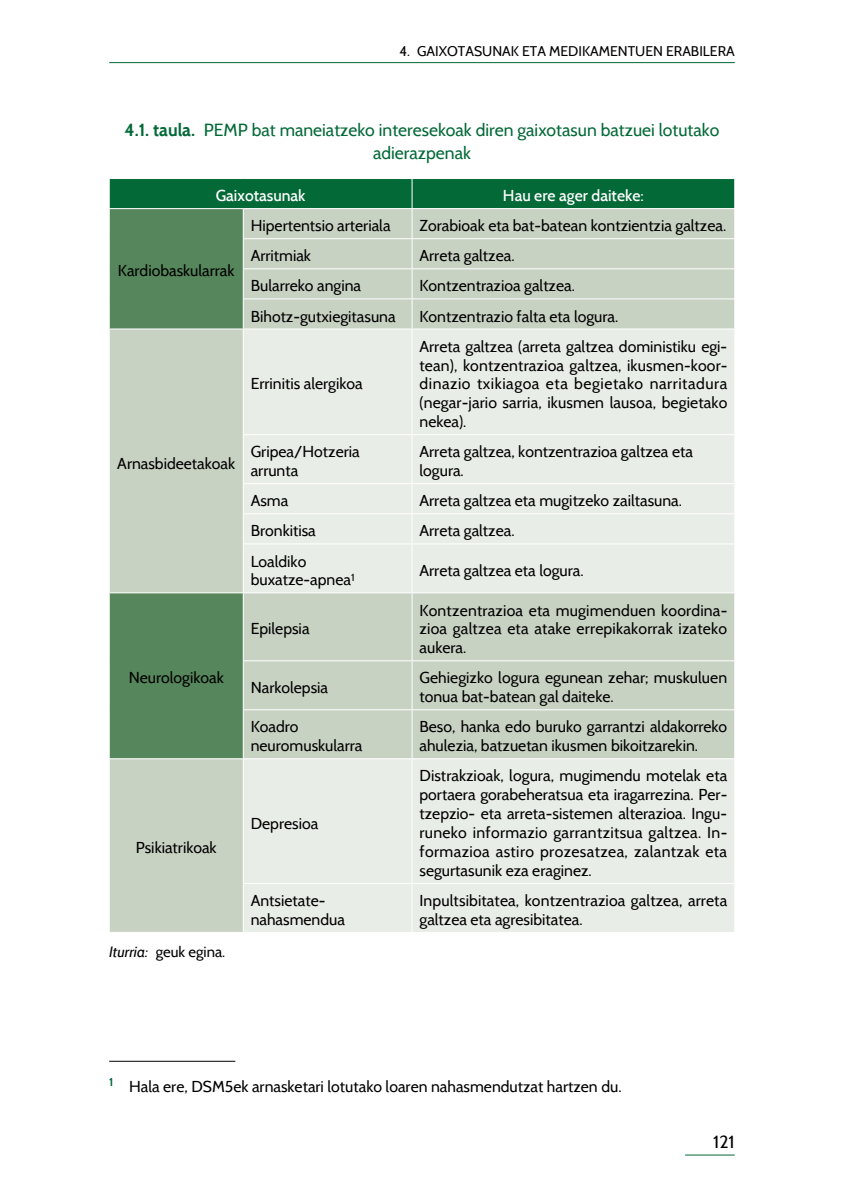
<style>
.page{position:relative;width:844px;height:1191px;background:#fff}
.page>*{position:absolute;margin:0;border:0;box-sizing:border-box;transform-origin:0 0}
.t1{font:17.5px/23.1px "Cabin";color:#036937;text-align:center}
.t2{font:17.5px "Cabin";color:#000}
.t3{font:15.75px/18.9px "Cabin";color:#000}
.t4{font:500 15.75px "Cabin";color:#fff}
.t5{font:14.88px "Cabin";color:#000}
.t6{font:14px "Cabin";color:#000}
.s1{font-weight:700}
.s2{font-style:italic}
</style>
<div class="page">
<hr style="left:685px;top:1154px;width:49px;height:1px;background:#036937">
<hr style="left:109px;top:62px;width:625px;height:1px;background:#036937">
<svg style="left:110px;top:329px;width:133px;height:603px;background:#a8bda6"></svg>
<svg style="left:244px;top:329px;width:490px;height:603px;background:#e0e5dd"></svg>
<hr style="left:411px;top:329px;width:1px;height:105px;background:#fff">
<hr style="left:243px;top:434px;width:169px;height:1px;background:#fff">
<hr style="left:412px;top:434px;width:323px;height:1px;background:#fff">
<hr style="left:411px;top:435px;width:1px;height:48px;background:#fff">
<hr style="left:243px;top:483px;width:169px;height:1px;background:#fff">
<hr style="left:412px;top:483px;width:323px;height:1px;background:#fff">
<hr style="left:243px;top:513px;width:169px;height:1px;background:#fff">
<hr style="left:412px;top:513px;width:323px;height:1px;background:#fff">
<svg style="left:411px;top:484px;width:1px;height:59px"></svg>
<hr style="left:243px;top:543px;width:169px;height:1px;background:#fff">
<hr style="left:412px;top:543px;width:323px;height:1px;background:#fff">
<hr style="left:411px;top:544px;width:1px;height:48px;background:#fff">
<hr style="left:243px;top:592px;width:169px;height:1px;background:#fff">
<hr style="left:412px;top:592px;width:323px;height:1px;background:#fff">
<hr style="left:411px;top:593px;width:1px;height:67px;background:#fff">
<hr style="left:243px;top:660px;width:169px;height:1px;background:#fff">
<hr style="left:412px;top:660px;width:323px;height:1px;background:#fff">
<hr style="left:411px;top:661px;width:1px;height:48px;background:#fff">
<hr style="left:243px;top:709px;width:169px;height:1px;background:#fff">
<hr style="left:412px;top:709px;width:323px;height:1px;background:#fff">
<hr style="left:411px;top:710px;width:1px;height:48px;background:#fff">
<hr style="left:243px;top:758px;width:169px;height:1px;background:#fff">
<hr style="left:412px;top:758px;width:323px;height:1px;background:#fff">
<hr style="left:411px;top:759px;width:1px;height:124px;background:#fff">
<hr style="left:243px;top:883px;width:169px;height:1px;background:#fff">
<hr style="left:412px;top:883px;width:323px;height:1px;background:#fff">
<hr style="left:411px;top:884px;width:1px;height:48px;background:#fff">
<svg style="left:109px;top:178px;width:626px;height:150px;background:#90b298"></svg>
<hr style="left:109px;top:592px;width:134px;height:1px;background:#fff">
<hr style="left:109px;top:758px;width:134px;height:1px;background:#fff">
<hr style="left:109px;top:1060px;width:126px;height:1px;background:#000">
<p class="t6" style="left:399px;top:42px;width:37px">4. Gaixotasunak</p>
<p class="t6" style="left:522px;top:42px;width:9px">eta</p>
<p class="t6" style="left:549px;top:42px;width:10px">medikamentuen</p>
<p class="t6" style="left:666px;top:42px;width:9px">erabilera</p>
<p class="t1" style="left:124px;top:118px;width:596px"><span class="s1">4.1. taula.</span> PEMP bat maneiatzeko interesekoak diren gaixotasun batzuei lotutako adierazpenak</p>
<p class="t4" style="left:216px;top:186px;width:91px">Gaixotasunak</p>
<p class="t4" style="left:503px;top:186px;width:142px">Hau ere ager daiteke:</p>
<p class="t3" style="left:118px;top:261px;width:118px">Kardiobaskularrak</p>
<p class="t3" style="left:117px;top:453px;width:119px">Arnasbideetakoak</p>
<p class="t3" style="left:129px;top:668px;width:97px">Neurologikoak</p>
<p class="t3" style="left:136px;top:838px;width:82px">Psikiatrikoak</p>
<p class="t5" style="left:109px;top:942px;width:117px"><span class="s2">Iturria:</span> geuk egina.</p>
<p class="t3" style="left:251px;top:216px;width:141px">Hipertentsio arteriala</p>
<p class="t3" style="left:419px;top:216px;width:308px">Zorabioak eta bat-batean kontzientzia galtzea.</p>
<p class="t3" style="left:251px;top:246px;width:62px">Arritmiak</p>
<p class="t3" style="left:419px;top:246px;width:96px">Arreta galtzea.</p>
<p class="t3" style="left:251px;top:276px;width:112px">Bularreko angina</p>
<p class="t3" style="left:419px;top:276px;width:157px">Kontzentrazioa galtzea.</p>
<p class="t3" style="left:251px;top:306px;width:146px">Bihotz-gutxiegitasuna</p>
<p class="t3" style="left:419px;top:306px;width:200px">Kontzentrazio falta eta logura.</p>
<p class="t3" style="left:251px;top:374px;width:113px">Errinitis alergikoa</p>
<p class="t3" style="left:419px;top:336px;width:309px;text-align:justify">Arreta galtzea (arreta galtzea doministiku egi&shy;tean), kontzentrazioa galtzea, ikusmen-koor&shy;dinazio txikiagoa eta begietako narritadura (negar-jario sarria, ikusmen lausoa, begietako nekea).</p>
<p class="t3" style="left:251px;top:442px;width:110px">Gripea/Hotzeria arrunta</p>
<p class="t3" style="left:419px;top:442px;width:275px">Arreta galtzea, kontzentrazioa galtzea eta logura.</p>
<p class="t3" style="left:251px;top:491px;width:39px">Asma</p>
<p class="t3" style="left:419px;top:491px;width:264px">Arreta galtzea eta mugitzeko zailtasuna.</p>
<p class="t3" style="left:251px;top:521px;width:67px">Bronkitisa</p>
<p class="t3" style="left:419px;top:521px;width:96px">Arreta galtzea.</p>
<p class="t3" style="left:251px;top:551px;width:105px">Loaldiko buxatze-apnea<sup>1</sup></p>
<p class="t3" style="left:419px;top:561px;width:166px">Arreta galtzea eta logura.</p>
<p class="t3" style="left:251px;top:619px;width:60px">Epilepsia</p>
<p class="t3" style="left:419px;top:600px;width:309px;text-align:justify">Kontzentrazioa eta mugimenduen koordina&shy;zioa galtzea eta atake errepikakorrak izateko aukera.</p>
<p class="t3" style="left:251px;top:678px;width:79px">Narkolepsia</p>
<p class="t3" style="left:419px;top:668px;width:309px">Gehiegizko logura egunean zehar; muskuluen tonua bat-batean gal daiteke.</p>
<p class="t3" style="left:251px;top:717px;width:113px">Koadro neuromuskularra</p>
<p class="t3" style="left:419px;top:717px;width:309px">Beso, hanka edo buruko garrantzi aldakorreko ahulezia, batzuetan ikusmen bikoitzarekin.</p>
<p class="t3" style="left:251px;top:813px;width:69px">Depresioa</p>
<p class="t3" style="left:419px;top:766px;width:309px;text-align:justify">Distrakzioak, logura, mugimendu motelak eta portaera gorabeheratsua eta iragarrezina. Per&shy;tzepzio- eta arreta-sistemen alterazioa. Ingu&shy;runeko informazio garrantzitsua galtzea. In&shy;formazioa astiro prozesatzea, zalantzak eta segurtasunik eza eraginez.</p>
<p class="t3" style="left:251px;top:891px;width:96px">Antsietate&shy;nahasmendua</p>
<p class="t3" style="left:419px;top:891px;width:309px">Inpultsibitatea, kontzentrazioa galtzea, arreta galtzea eta agresibitatea.</p>
<p class="t3" style="left:109px;top:1076px;width:513px"><sup>1</sup> Hala ere, DSM5ek arnasketari lotutako loaren nahasmendutzat hartzen du.</p>
<p class="t2" style="left:713px;top:1131px;width:23px">121</p>
</div>
